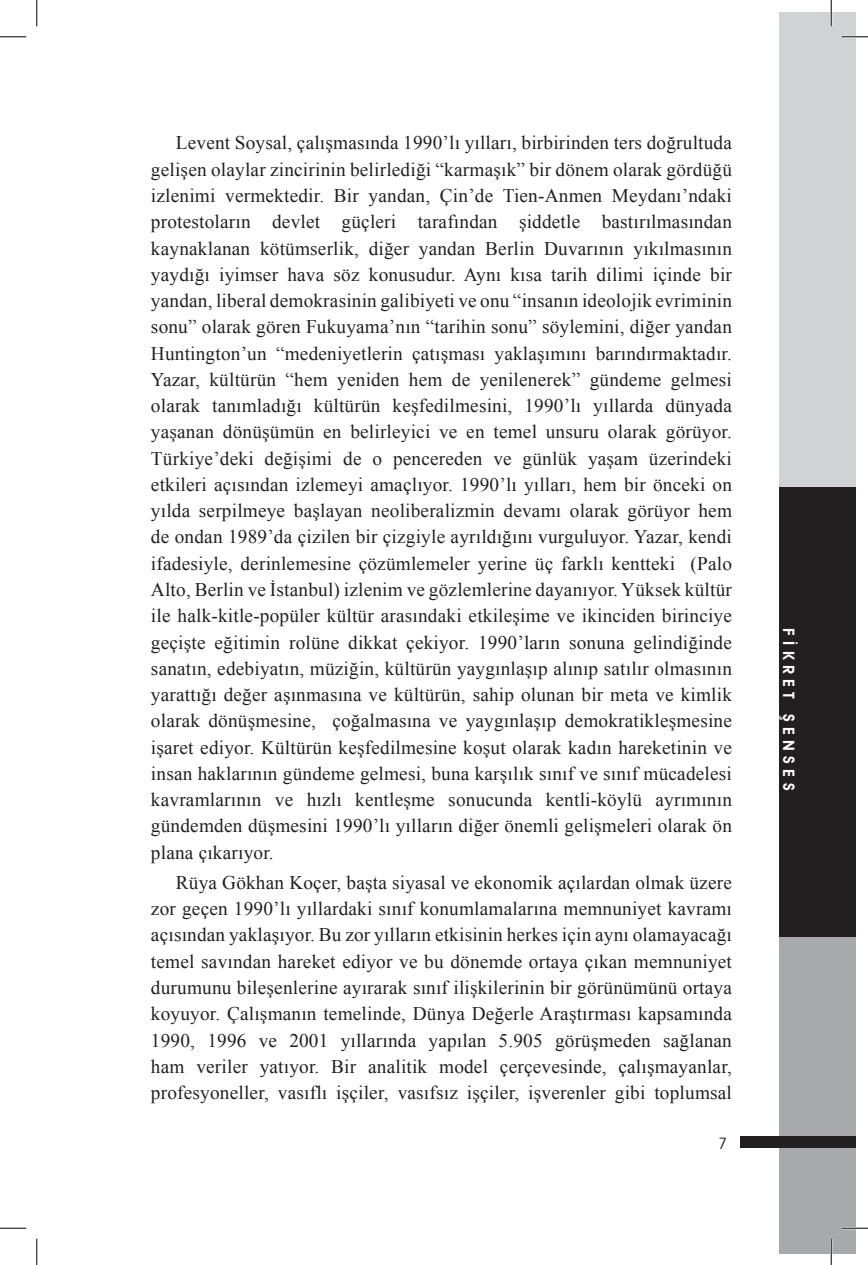
<style>
.page{position:relative;width:868px;height:1265px;background:#fff}
.page>*{position:absolute;margin:0;border:0;box-sizing:border-box;transform-origin:0 0}
.ana_metin{font:19.25px/26.2px "Times New Roman";letter-spacing:.01em;color:#231f20;text-align:justify}
.t1{font:600 15.75px "Avant Garde IT Cby BT";letter-spacing:.34em;color:#fff}
.t2{font:15.75px "Avant Garde IT Cby BT";color:#231f20}
</style>
<div class="page">
<div style="left:778px;top:487px;width:77px;height:449px;background:#231f20"></div>
<div style="left:778px;top:12px;width:77px;height:475px;background:#d1d2d4"></div>
<div style="left:778px;top:936px;width:77px;height:316px;background:#a8a9ad"></div>
<div style="left:740px;top:1136px;width:115px;height:11px;background:#231f20"></div>
<hr style="left:841px;top:36px;width:26px;height:2px;background:#fff">
<hr style="left:841px;top:1226px;width:26px;height:2px;background:#fff">
<hr style="left:829px;top:0;width:3px;height:26px;background:#fff">
<hr style="left:829px;top:1238px;width:3px;height:26px;background:#fff">
<svg style="left:0;top:36px;width:26px;height:1px"></svg>
<svg style="left:841px;top:36px;width:26px;height:1px"></svg>
<svg style="left:0;top:1227px;width:26px;height:1px"></svg>
<svg style="left:841px;top:1227px;width:26px;height:1px"></svg>
<svg style="left:36px;top:0;width:1px;height:26px"></svg>
<svg style="left:36px;top:1238px;width:1px;height:26px"></svg>
<svg style="left:830px;top:0;width:1px;height:26px"></svg>
<svg style="left:830px;top:1238px;width:1px;height:26px"></svg>
<p class="ana_metin" style="left:151px;top:129px;width:582px;text-indent:25px">Levent Soysal, çalışmasında 1990’lı yılları, birbirinden ters doğrultuda gelişen olaylar zincirinin belirlediği “karmaşık” bir dönem olarak gördüğü izlenimi vermektedir. Bir yandan, Çin’de Tien-Anmen Meydanı’ndaki protestoların devlet güçleri tarafından şiddetle bastırılmasından kaynaklanan kötümserlik, diğer yandan Berlin Duvarının yıkılmasının yaydığı iyimser hava söz konusudur. Aynı kısa tarih dilimi içinde bir yandan, liberal demokrasinin galibiyeti ve onu “insanın ideolojik evriminin sonu” olarak gören Fukuyama’nın “tarihin sonu” söylemini, diğer yandan Huntington’un “medeniyetlerin çatışması yaklaşımını barındırmaktadır.<br>Yazar, kültürün “hem yeniden hem de yenilenerek” gündeme gelmesi olarak tanımladığı kültürün keşfedilmesini, 1990’lı yıllarda dünyada yaşanan dönüşümün en belirleyici ve en temel unsuru olarak görüyor.<br>Türkiye’deki değişimi de o pencereden ve günlük yaşam üzerindeki etkileri açısından izlemeyi amaçlıyor. 1990’lı yılları, hem bir önceki on yılda serpilmeye başlayan neoliberalizmin devamı olarak görüyor hem de ondan 1989’da çizilen bir çizgiyle ayrıldığını vurguluyor. Yazar, kendi ifadesiyle, derinlemesine çözümlemeler yerine üç farklı kentteki (Palo Alto, Berlin ve İstanbul) izlenim ve gözlemlerine dayanıyor. Yüksek kültür ile halk-kitle-popüler kültür arasındaki etkileşime ve ikinciden birinciye geçişte eğitimin rolüne dikkat çekiyor. 1990’ların sonuna gelindiğinde sanatın, edebiyatın, müziğin, kültürün yaygınlaşıp alınıp satılır olmasının yarattığı değer aşınmasına ve kültürün, sahip olunan bir meta ve kimlik olarak dönüşmesine, çoğalmasına ve yaygınlaşıp demokratikleşmesine işaret ediyor. Kültürün keşfedilmesine koşut olarak kadın hareketinin ve insan haklarının gündeme gelmesi, buna karşılık sınıf ve sınıf mücadelesi kavramlarının ve hızlı kentleşme sonucunda kentli-köylü ayrımının gündemden düşmesini 1990’lı yılların diğer önemli gelişmeleri olarak ön plana çıkarıyor.</p>
<p class="ana_metin" style="left:151px;top:868px;width:582px;text-indent:25px">Rüya Gökhan Koçer, başta siyasal ve ekonomik açılardan olmak üzere zor geçen 1990’lı yıllardaki sınıf konumlamalarına memnuniyet kavramı açısından yaklaşıyor. Bu zor yılların etkisinin herkes için aynı olamayacağı temel savından hareket ediyor ve bu dönemde ortaya çıkan memnuniyet durumunu bileşenlerine ayırarak sınıf ilişkilerinin bir görünümünü ortaya koyuyor. Çalışmanın temelinde, Dünya Değerle Araştırması kapsamında 1990, 1996 ve 2001 yıllarında yapılan 5.905 görüşmeden sağlanan ham veriler yatıyor. Bir analitik model çerçevesinde, çalışmayanlar, profesyoneller, vasıflı işçiler, vasıfsız işçiler, işverenler gibi toplumsal</p>
<p class="t2" style="left:717px;top:1133px;width:10px">7</p>
<p class="t1" style="left:798px;top:628px;width:163px;rotate:90deg">FİKRET ŞENSES</p>
</div>
